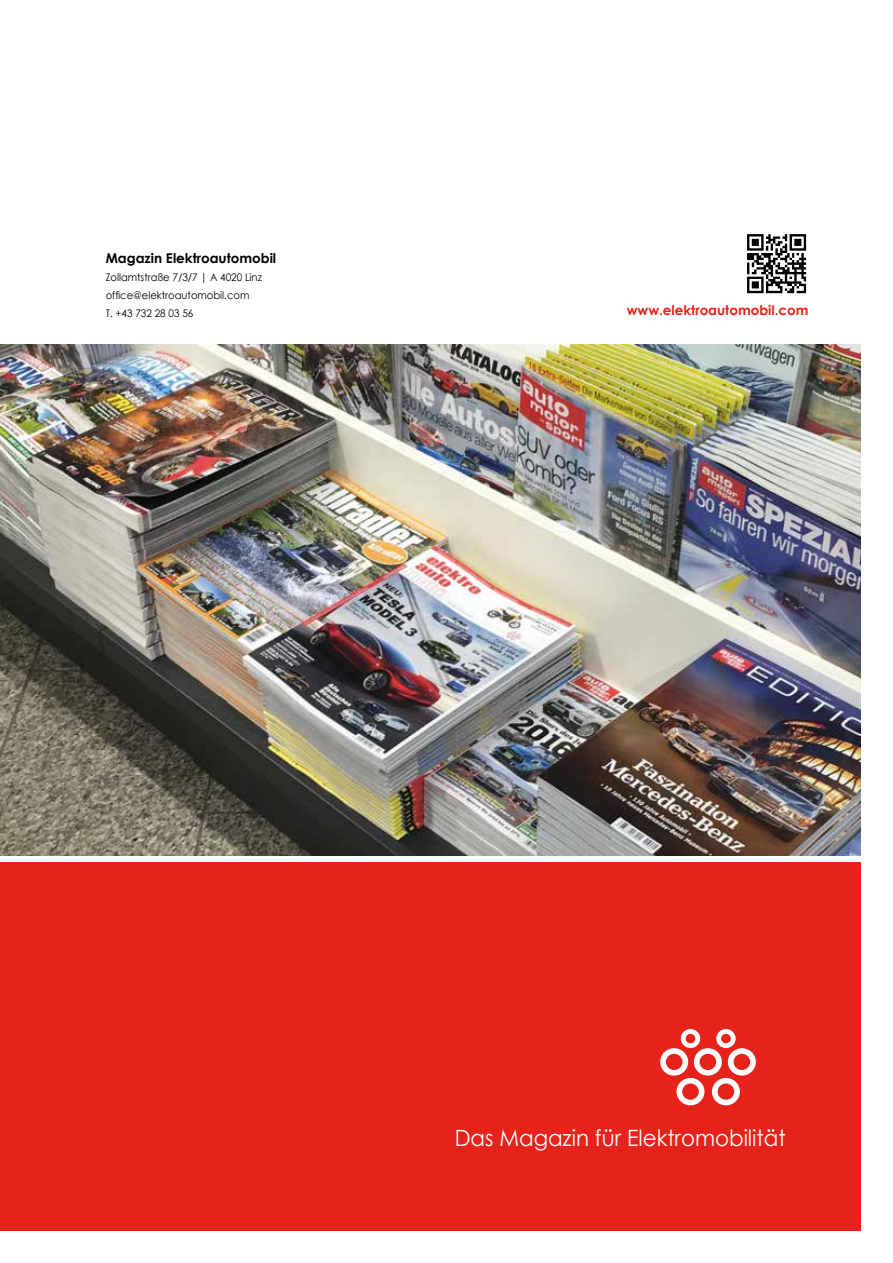
<style>
.page{position:relative;width:893px;height:1263px;background:#fff}
.page>*{position:absolute;margin:0;border:0;box-sizing:border-box;transform-origin:0 0}
.t1{font:22.5px "Century Gothic";color:#fff;scale:.95 1}
.t2{font:700 13.5px "Century Gothic";color:#e5231b}
.t3{font:700 13.5px "Century Gothic";color:#000}
.t4{font:10.5px/18px "Century Gothic";color:#000;scale:.95 1}
</style>
<div class="page">
<div style="left:0;top:344px;width:860px;height:886px;background:#e5231b"></div>
<div style="left:660px;top:1048px;width:28px;height:27px;background:#fff;border-radius:50%"></div>
<div style="left:694px;top:1048px;width:28px;height:27px;background:#fff;border-radius:50%"></div>
<div style="left:728px;top:1048px;width:28px;height:27px;background:#fff;border-radius:50%"></div>
<div style="left:676px;top:1078px;width:28px;height:27px;background:#fff;border-radius:50%"></div>
<div style="left:712px;top:1078px;width:28px;height:27px;background:#fff;border-radius:50%"></div>
<svg style="left:681px;top:1029px;width:19px;height:19px"></svg>
<svg style="left:716px;top:1029px;width:20px;height:19px"></svg>
<div style="left:666px;top:1054px;width:16px;height:16px;background:#e5231b;border-radius:50%"></div>
<div style="left:700px;top:1054px;width:16px;height:16px;background:#e5231b;border-radius:50%"></div>
<div style="left:734px;top:1054px;width:16px;height:16px;background:#e5231b;border-radius:50%"></div>
<div style="left:682px;top:1083px;width:17px;height:17px;background:#e5231b;border-radius:50%"></div>
<div style="left:718px;top:1083px;width:16px;height:17px;background:#e5231b;border-radius:50%"></div>
<div style="left:686px;top:1034px;width:9px;height:9px;background:#e5231b;border-radius:50%"></div>
<div style="left:721px;top:1034px;width:10px;height:9px;background:#e5231b;border-radius:50%"></div>
<div style="left:745px;top:232px;width:63px;height:64px;background:linear-gradient(to right,#fff,#fff)"></div>
<svg style="left:747px;top:234px;width:59px;height:59px"></svg>
<svg style="left:0;top:855px;width:860px;height:6px;background:#e6e6e4"></svg>
<img style="left:0;top:344px;width:860px;height:511px">
<p class="t3" style="left:106px;top:248px;width:172px">Magazin Elektroautomobil</p>
<p class="t4" style="left:106px;top:268px;width:166px">Zollamtstraße 7/3/7 | A 4020 Linz office@elektroautomobil.com<br>T. +43 732 28 03 56</p>
<p class="t2" style="left:627px;top:300px;width:183px">www.elektroautomobil.com</p>
<h1 class="t1" style="left:455px;top:1122px;width:350px">Das Magazin für Elektromobilität</h1>
</div>
